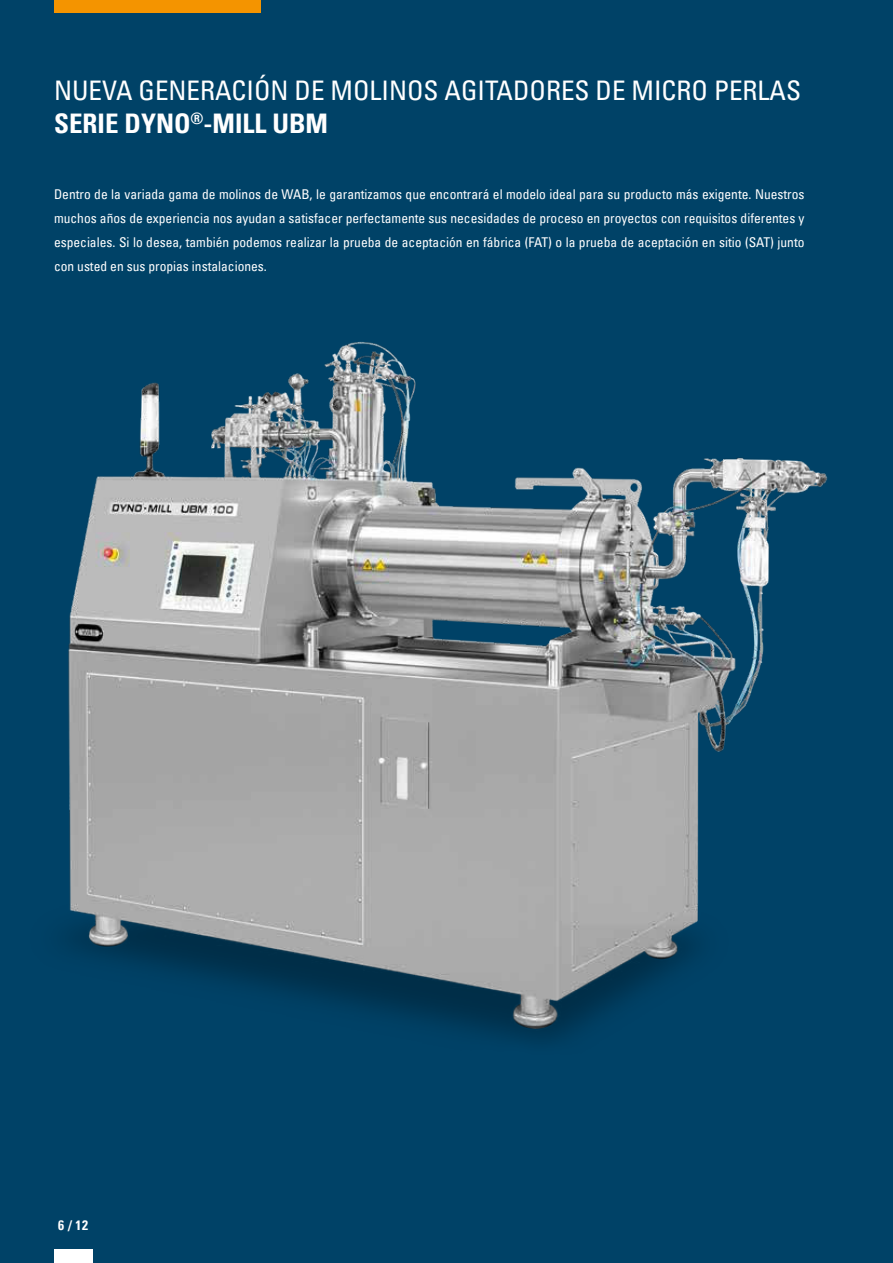
<style>
.page{position:relative;width:893px;height:1263px;background:#004267}
.page>*{position:absolute;margin:0;border:0;box-sizing:border-box;transform-origin:0 0}
.t1{font:condensed 27px "Univers LT";color:#fff}
.t2{font:700 condensed 27px "Univers";color:#fff}
.t3{font:condensed 13.5px/24px "Univers LT";color:#fff;text-align:justify}
.t4{font:700 condensed 13.5px "Univers";color:#fff}
</style>
<div class="page">
<div style="left:54px;top:0;width:207px;height:13px;background:#f49400"></div>
<div style="left:54px;top:1249px;width:38px;height:14px;background:#fff"></div>
<img style="left:68px;top:342px;width:760px;height:700px">
<h1 class="t1" style="left:54px;top:74px;width:749px">NUEVA GENERACIÓN DE MOLINOS AGITADORES DE MICRO PERLAS</h1>
<h1 class="t2" style="left:54px;top:112px;width:276px">SERIE DYNO<sup>®</sup>-MILL UBM</h1>
<p class="t3" style="left:54px;top:182px;width:752px">Dentro de la variada gama de molinos de WAB, le garantizamos que encontrará el modelo ideal para su producto más exigente. Nuestros muchos años de experiencia nos ayudan a satisfacer perfectamente sus necesidades de proceso en proyectos con requisitos diferentes y especiales. Si lo desea, también podemos realizar la prueba de aceptación en fábrica (FAT) o la prueba de aceptación en sitio (SAT) junto con usted en sus propias instalaciones.</p>
<p class="t4" style="left:58px;top:1220px;width:31px">6 / 12</p>
</div>
